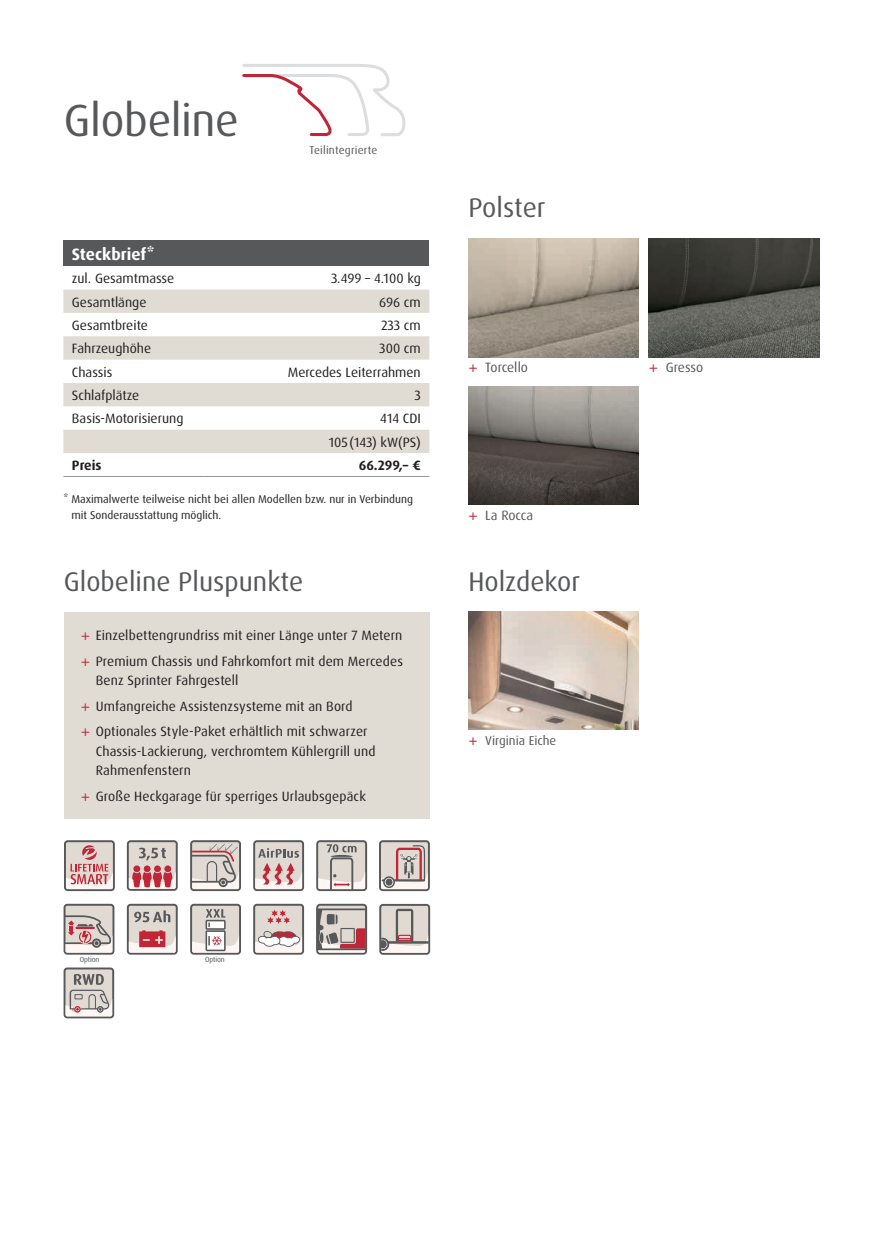
<style>
.page{position:relative;width:883px;height:1234px;background:#fff}
.page>*{position:absolute;margin:0;border:0;box-sizing:border-box;transform-origin:0 0}
.t1{font:45px "Dax OT";letter-spacing:-.01em;color:#57585a}
.t2{font:27px "Dax OT";color:#57585a}
.t3{font:700 16.5px "Dax OT";color:#fff}
.t4{font:13.5px/25.5px "Dax OT";letter-spacing:.005em;color:#231f20}
.t5{font:13.5px "Dax OT";color:#57585a}
.t6{font:700 13.5px "Dax OT";color:#231f20}
.t7{font:12.75px "Dax OT";color:#57585a}
.t8{font:11.25px/15.8px "Dax OT";color:#231f20}
.t9{font:11.25px "Dax OT";letter-spacing:.015em;color:#57585a}
.t10{font:7.5px "Dax OT";letter-spacing:-.02em;color:#57585a}
</style>
<div class="page">
<svg style="left:242px;top:64px;width:164px;height:73px"></svg>
<div style="left:64px;top:612px;width:365px;height:206px;background:#e1dcd3"></div>
<svg style="left:64px;top:840px;width:51px;height:50px;background:#ceb1af"></svg>
<svg style="left:127px;top:840px;width:51px;height:50px;background:#c5a0a0"></svg>
<div style="left:164px;top:865px;width:7px;height:7px;background:#c02636;border-radius:50%"></div>
<svg style="left:316px;top:903px;width:51px;height:51px;background:#b19f9d"></svg>
<svg style="left:379px;top:840px;width:51px;height:50px;background:#c0b0ad"></svg>
<svg style="left:379px;top:903px;width:51px;height:51px;background:#c1b9b6"></svg>
<svg style="left:127px;top:903px;width:51px;height:51px;background:#c6aba9"></svg>
<svg style="left:190px;top:840px;width:51px;height:50px;background:#c0b7b3"></svg>
<svg style="left:253px;top:903px;width:51px;height:51px"></svg>
<svg style="left:253px;top:840px;width:51px;height:50px;background:#c8b4b1"></svg>
<svg style="left:316px;top:840px;width:51px;height:50px;background:#c4bdb9"></svg>
<svg style="left:190px;top:903px;width:51px;height:51px"></svg>
<svg style="left:64px;top:903px;width:50px;height:51px;background:#c5b7b4"></svg>
<img style="left:468px;top:239px;width:170px;height:118px">
<img style="left:648px;top:239px;width:170px;height:118px">
<img style="left:468px;top:386px;width:170px;height:118px">
<svg style="left:64px;top:967px;width:50px;height:51px;background:#beb7b3"></svg>
<img style="left:468px;top:611px;width:170px;height:118px">
<div style="left:63px;top:240px;width:366px;height:26px;background:#57585a"></div>
<svg style="left:63px;top:289px;width:366px;height:164px;fill:#e1dcd3"></svg>
<hr style="left:63px;top:476px;width:141px;height:1px;background:#939598">
<hr style="left:204px;top:476px;width:225px;height:1px;background:#939598">
<h1 class="t1" style="left:64px;top:92px;width:176px">Globeline</h1>
<p class="t9" style="left:309px;top:142px;width:69px">Teilintegrierte</p>
<p class="t3" style="left:72px;top:243px;width:84px">Steckbrief*</p>
<p class="t4" style="left:72px;top:266px;width:104px">zul. Gesamtmasse</p>
<p class="t4" style="left:331px;top:266px;width:91px">3.499 – 4.100 kg</p>
<p class="t4" style="left:72px;top:289px;width:76px">Gesamtlänge</p>
<p class="t4" style="left:379px;top:289px;width:43px">696 cm</p>
<p class="t4" style="left:72px;top:312px;width:78px">Gesamtbreite</p>
<p class="t4" style="left:381px;top:312px;width:41px">233 cm</p>
<p class="t4" style="left:72px;top:336px;width:81px">Fahrzeughöhe</p>
<p class="t4" style="left:379px;top:336px;width:43px">300 cm</p>
<p class="t4" style="left:72px;top:359px;width:42px">Chassis</p>
<p class="t4" style="left:288px;top:359px;width:134px">Mercedes Leiterrahmen</p>
<p class="t4" style="left:72px;top:382px;width:69px">Schlafplätze</p>
<p class="t4" style="left:414px;top:382px;width:8px">3</p>
<p class="t4" style="left:72px;top:406px;width:113px">Basis-Motorisierung</p>
<p class="t4" style="left:329px;top:407px;width:93px;line-height:23.4px;text-align:right">414 CDI<br>105 (143) kW(PS)</p>
<p class="t6" style="left:72px;top:456px;width:31px">Preis</p>
<p class="t6" style="left:358px;top:456px;width:64px">66.299,– €</p>
<p class="t8" style="left:71px;top:491px;width:343px;text-indent:-8px">* Maximalwerte teilweise nicht bei allen Modellen bzw. nur in Verbindung mit Sonderausstattung möglich.</p>
<p class="t6" style="left:367px;top:456px;width:20px">2 8</p>
<h2 class="t2" style="left:468px;top:190px;width:79px">Polster</h2>
<p class="t5" style="left:485px;top:359px;width:44px">Torcello</p>
<p class="t5" style="left:665px;top:359px;width:39px">Gresso</p>
<p class="t5" style="left:485px;top:506px;width:50px">La Rocca</p>
<h2 class="t2" style="left:64px;top:564px;width:241px">Globeline Pluspunkte</h2>
<h2 class="t2" style="left:468px;top:564px;width:113px">Holzdekor</h2>
<p class="t4" style="left:96px;top:622px;width:309px">Einzelbettengrundriss mit einer Länge unter 7 Metern<br>Premium Chassis und Fahrkomfort mit dem Mercedes</p>
<p class="t4" style="left:96px;top:667px;width:273px">Benz Sprinter Fahrgestell<br>Umfangreiche Assistenzsysteme mit an Bord<br>Optionales Style-Paket erhältlich mit schwarzer</p>
<p class="t4" style="left:96px;top:741px;width:281px;line-height:19.5px">Chassis-Lackierung, verchromtem Kühlergrill und<br>Rahmenfenstern</p>
<p class="t4" style="left:96px;top:783px;width:272px">Große Heckgarage für sperriges Urlaubsgepäck</p>
<p class="t10" style="left:80px;top:954px;width:21px">Option</p>
<p class="t10" style="left:205px;top:954px;width:21px">Option</p>
<p class="t7" style="left:485px;top:732px;width:72px">Virginia Eiche</p>
</div>
